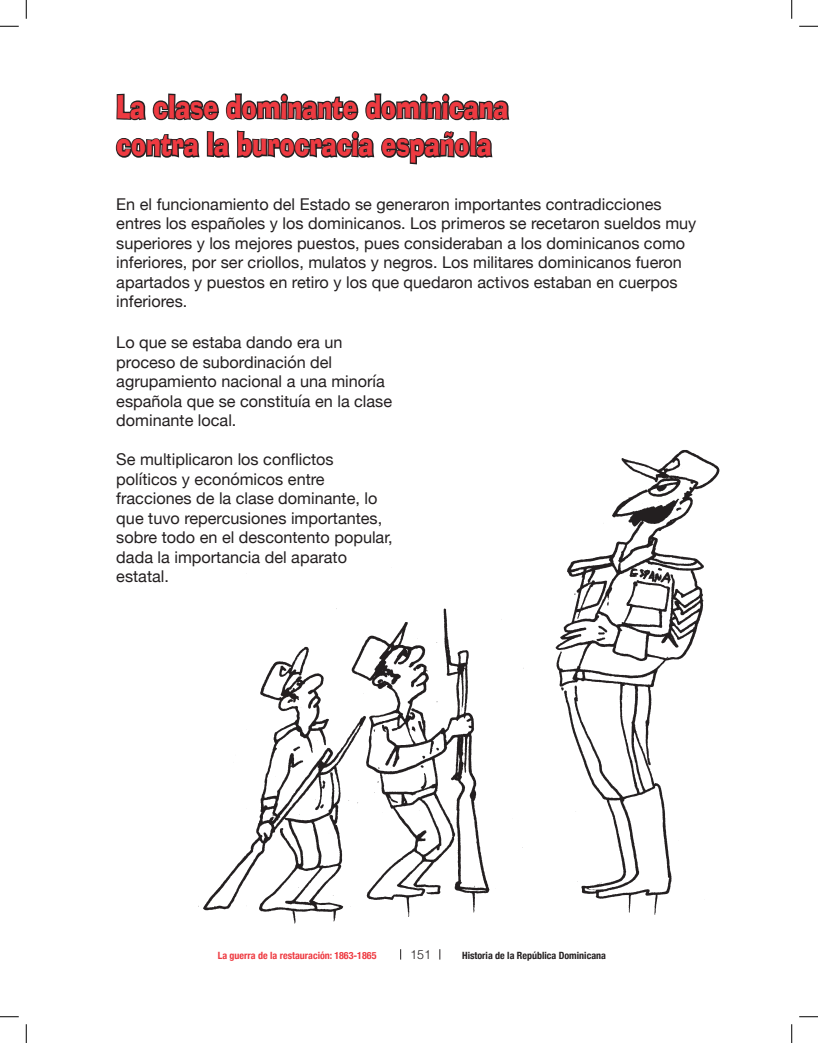
<style>
.page{position:relative;width:818px;height:1043px;background:#fff}
.page>*{position:absolute;margin:0;border:0;box-sizing:border-box;transform-origin:0 0}
.t1{font:31.25px/37.5px "Alor Condensed Normal";color:#ee3a41}
.t2{font:16.25px/19.5px "Helvetica Neue";color:#231f20}
.t3{font:300 12.5px "Helvetica";color:#231f20}
.t4{font:700 condensed 10px "Helvetica Neue";color:#ee3a41}
.t5{font:700 condensed 10px "Helvetica Neue";color:#231f20}
</style>
<div class="page">
<svg style="left:115px;top:93px;width:395px;height:72px"></svg>
<img style="left:198px;top:450px;width:522px;height:474px">
<svg style="left:0;top:25px;width:19px;height:2px"></svg>
<svg style="left:799px;top:25px;width:19px;height:2px"></svg>
<svg style="left:0;top:1016px;width:19px;height:1px"></svg>
<svg style="left:799px;top:1016px;width:19px;height:1px"></svg>
<svg style="left:25px;top:0;width:2px;height:19px"></svg>
<svg style="left:25px;top:1024px;width:2px;height:18px"></svg>
<svg style="left:791px;top:0;width:1px;height:19px"></svg>
<svg style="left:791px;top:1024px;width:1px;height:18px"></svg>
<h1 class="t1" style="left:116px;top:84px;width:393px">La clase dominante dominicana contra la burocracia española</h1>
<p class="t2" style="left:116px;top:195px;width:581px">En el funcionamiento del Estado se generaron importantes contradicciones entres los españoles y los dominicanos. Los primeros se recetaron sueldos muy superiores y los mejores puestos, pues consideraban a los dominicanos como inferiores, por ser criollos, mulatos y negros. Los militares dominicanos fueron apartados y puestos en retiro y los que quedaron activos estaban en cuerpos inferiores.</p>
<p class="t2" style="left:116px;top:333px;width:277px">Lo que se estaba dando era un proceso de subordinación del agrupamiento nacional a una minoría española que se constituía en la clase dominante local.</p>
<p class="t2" style="left:116px;top:450px;width:278px">Se multiplicaron los conflictos políticos y económicos entre fracciones de la clase dominante, lo que tuvo repercusiones importantes, sobre todo en el descontento popular, dada la importancia del aparato estatal.</p>
<p class="t4" style="left:218px;top:947px;width:160px">La guerra de la restauración: 1863-1865</p>
<p class="t3" style="left:410px;top:946px;width:22px">151</p>
<p class="t5" style="left:462px;top:947px;width:145px">Historia de la República Dominicana</p>
</div>
